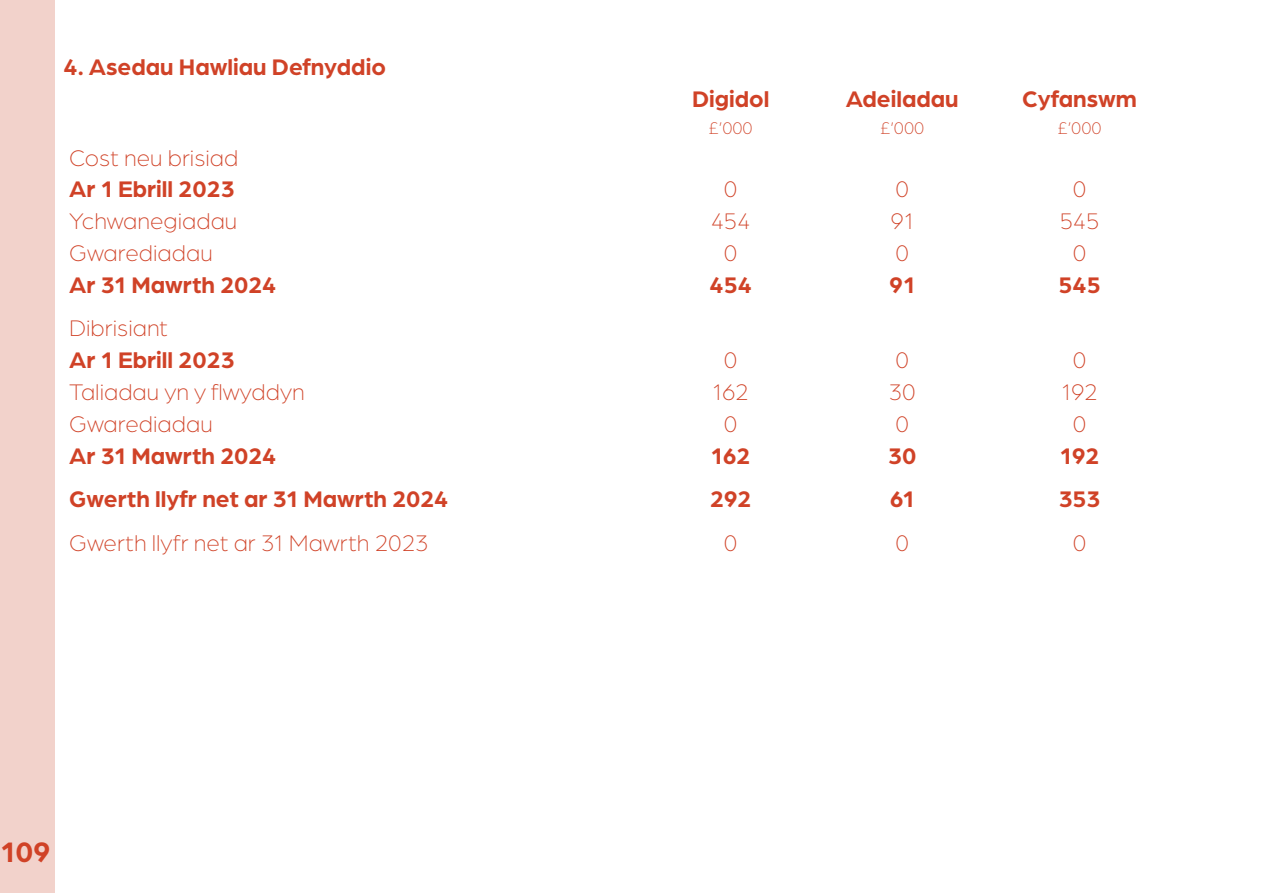
<style>
.page{position:relative;width:1263px;height:893px;background:#fff}
.page>*{position:absolute;margin:0;border:0;box-sizing:border-box;transform-origin:0 0}
.t1{font:700 30px "Arboria";color:#d04227}
.t2{font:700 24px "Arboria";color:#d04227}
.t3{font:300 24px "Arboria";color:#d04227}
.t4{font:300 18px "Arboria";color:#d04227}
</style>
<div class="page">
<div style="left:0;top:0;width:54px;height:893px;background:#f2d2cb"></div>
<p class="t2" style="left:63px;top:51px;width:324px">4. Asedau Hawliau Defnyddio</p>
<p class="t2" style="left:692px;top:82px;width:79px">Digidol</p>
<p class="t2" style="left:846px;top:82px;width:114px">Adeiladau</p>
<p class="t2" style="left:1022px;top:82px;width:116px">Cyfanswm</p>
<p class="t4" style="left:709px;top:117px;width:46px">£’000</p>
<p class="t4" style="left:880px;top:117px;width:46px">£’000</p>
<p class="t4" style="left:1057px;top:117px;width:46px">£’000</p>
<p class="t3" style="left:69px;top:143px;width:171px">Cost neu brisiad</p>
<p class="t2" style="left:69px;top:173px;width:167px">Ar 1 Ebrill 2023</p>
<p class="t3" style="left:724px;top:174px;width:15px">0</p>
<p class="t3" style="left:895px;top:174px;width:15px">0</p>
<p class="t3" style="left:1073px;top:174px;width:15px">0</p>
<p class="t3" style="left:69px;top:206px;width:170px">Ychwanegiadau</p>
<p class="t3" style="left:711px;top:206px;width:41px">454</p>
<p class="t3" style="left:890px;top:206px;width:25px">91</p>
<p class="t3" style="left:1060px;top:206px;width:41px">545</p>
<p class="t3" style="left:69px;top:238px;width:145px">Gwarediadau</p>
<p class="t3" style="left:724px;top:238px;width:15px">0</p>
<p class="t3" style="left:895px;top:238px;width:15px">0</p>
<p class="t3" style="left:1073px;top:238px;width:15px">0</p>
<p class="t2" style="left:69px;top:268px;width:209px">Ar 31 Mawrth 2024</p>
<p class="t2" style="left:709px;top:268px;width:45px">454</p>
<p class="t2" style="left:889px;top:268px;width:27px">91</p>
<p class="t2" style="left:1058px;top:268px;width:44px">545</p>
<p class="t3" style="left:69px;top:313px;width:100px">Dibrisiant</p>
<p class="t2" style="left:69px;top:344px;width:167px">Ar 1 Ebrill 2023</p>
<p class="t3" style="left:724px;top:345px;width:15px">0</p>
<p class="t3" style="left:895px;top:345px;width:15px">0</p>
<p class="t3" style="left:1073px;top:345px;width:15px">0</p>
<p class="t3" style="left:69px;top:377px;width:237px">Taliadau yn y flwyddyn</p>
<p class="t3" style="left:713px;top:377px;width:38px">162</p>
<p class="t3" style="left:889px;top:377px;width:28px">30</p>
<p class="t3" style="left:1061px;top:377px;width:38px">192</p>
<p class="t3" style="left:69px;top:409px;width:145px">Gwarediadau</p>
<p class="t3" style="left:724px;top:409px;width:15px">0</p>
<p class="t3" style="left:895px;top:409px;width:15px">0</p>
<p class="t3" style="left:1073px;top:409px;width:15px">0</p>
<p class="t2" style="left:69px;top:439px;width:209px">Ar 31 Mawrth 2024</p>
<p class="t2" style="left:711px;top:439px;width:41px">162</p>
<p class="t2" style="left:888px;top:439px;width:30px">30</p>
<p class="t2" style="left:1060px;top:439px;width:41px">192</p>
<p class="t2" style="left:69px;top:483px;width:381px">Gwerth llyfr net ar 31 Mawrth 2024</p>
<p class="t2" style="left:710px;top:483px;width:43px">292</p>
<p class="t2" style="left:890px;top:483px;width:26px">61</p>
<p class="t2" style="left:1059px;top:483px;width:43px">353</p>
<p class="t3" style="left:69px;top:528px;width:361px">Gwerth llyfr net ar 31 Mawrth 2023</p>
<p class="t3" style="left:724px;top:528px;width:15px">0</p>
<p class="t3" style="left:895px;top:528px;width:15px">0</p>
<p class="t3" style="left:1073px;top:528px;width:15px">0</p>
<p class="t1" style="left:0;top:832px;width:52px">109</p>
</div>
